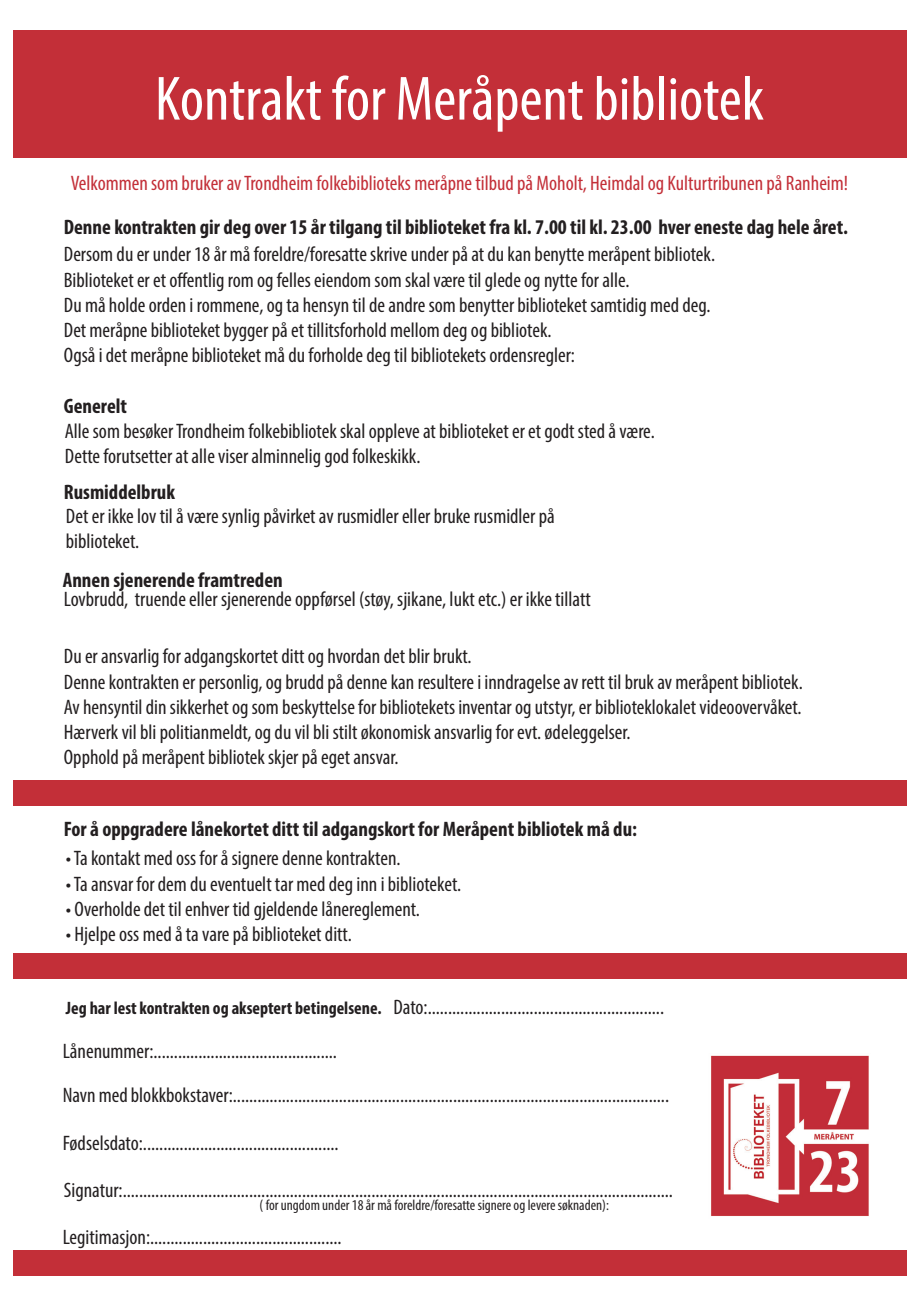
<style>
.page{position:relative;width:919px;height:1289px;background:#fff}
.page>*{position:absolute;margin:0;border:0;box-sizing:border-box;transform-origin:0 0}
.t1{font:condensed 63px "Myriad Pro";color:#fff}
.t2{font:condensed 21px/25.2px "Myriad Pro";color:#231f20}
.t3{font:700 condensed 21px "Myriad Pro";color:#231f20}
.t4{font:condensed 21px "Myriad Pro";color:#c32f38}
.t5{font:700 condensed 18px "Myriad Pro";color:#231f20}
.t6{font:condensed 15px "Myriad Pro";color:#231f20}
</style>
<div class="page">
<div style="left:13px;top:30px;width:893px;height:127px;background:#c32f38"></div>
<img style="left:711px;top:1055px;width:158px;height:161px">
<div style="left:13px;top:780px;width:893px;height:26px;background:#c32f38"></div>
<div style="left:13px;top:952px;width:893px;height:26px;background:#c32f38"></div>
<div style="left:13px;top:1250px;width:893px;height:26px;background:#c32f38"></div>
<h1 class="t1" style="left:155px;top:61px;width:610px">Kontrakt for Meråpent bibliotek</h1>
<p class="t4" style="left:71px;top:170px;width:778px">Velkommen som bruker av Trondheim folkebiblioteks meråpne tilbud på Moholt, Heimdal og Kulturtribunen på Ranheim!</p>
<p class="t3" style="left:64px;top:214px;width:785px">Denne kontrakten gir deg over 15 år tilgang til biblioteket fra kl. 7.00 til kl. 23.00 hver eneste dag hele året.</p>
<p class="t2" style="left:64px;top:242px;width:652px">Dersom du er under 18 år må foreldre/foresatte skrive under på at du kan benytte meråpent bibliotek.<br>Biblioteket er et offentlig rom og felles eiendom som skal være til glede og nytte for alle.<br>Du må holde orden i rommene, og ta hensyn til de andre som benytter biblioteket samtidig med deg.<br>Det meråpne biblioteket bygger på et tillitsforhold mellom deg og bibliotek.<br>Også i det meråpne biblioteket må du forholde deg til bibliotekets ordensregler:</p>
<p class="t3" style="left:64px;top:393px;width:65px">Generelt</p>
<p class="t2" style="left:65px;top:418px;width:591px">Alle som besøker Trondheim folkebibliotek skal oppleve at biblioteket er et godt sted å være.<br>Dette forutsetter at alle viser alminnelig god folkeskikk.</p>
<p class="t3" style="left:64px;top:478px;width:113px">Rusmiddelbruk</p>
<p class="t2" style="left:66px;top:503px;width:490px">Det er ikke lov til å være synlig påvirket av rusmidler eller bruke rusmidler på biblioteket.</p>
<p class="t3" style="left:63px;top:566px;width:221px">Annen sjenerende framtreden</p>
<p class="t2" style="left:64px;top:586px;width:528px">Lovbrudd, truende eller sjenerende oppførsel (støy, sjikane, lukt etc.) er ikke tillatt</p>
<p class="t2" style="left:64px;top:643px;width:740px">Du er ansvarlig for adgangskortet ditt og hvordan det blir brukt.<br>Denne kontrakten er personlig, og brudd på denne kan resultere i inndragelse av rett til bruk av meråpent bibliotek.<br>Av hensyntil din sikkerhet og som beskyttelse for bibliotekets inventar og utstyr, er biblioteklokalet videoovervåket.<br>Hærverk vil bli politianmeldt, og du vil bli stilt økonomisk ansvarlig for evt. ødeleggelser.<br>Opphold på meråpent bibliotek skjer på eget ansvar.</p>
<p class="t3" style="left:64px;top:815px;width:574px">For å oppgradere lånekortet ditt til adgangskort for Meråpent bibliotek må du:</p>
<p class="t2" style="left:66px;top:845px;width:336px">• Ta kontakt med oss for å signere denne kontrakten.</p>
<p class="t2" style="left:66px;top:870px;width:397px">• Ta ansvar for dem du eventuelt tar med deg inn i biblioteket.</p>
<p class="t2" style="left:66px;top:896px;width:355px">• Overholde det til enhver tid gjeldende lånereglement.</p>
<p class="t2" style="left:66px;top:921px;width:287px">• Hjelpe oss med å ta vare på biblioteket ditt.</p>
<p class="t5" style="left:66px;top:997px;width:317px">Jeg har lest kontrakten og akseptert betingelsene.</p>
<p class="t2" style="left:63px;top:1038px;width:276px">Lånenummer:.............................................</p>
<p class="t2" style="left:393px;top:994px;width:272px">Dato:..........................................................</p>
<p class="t2" style="left:63px;top:1081px;width:607px">Navn med blokkbokstaver:...........................................................................................................</p>
<p class="t2" style="left:63px;top:1130px;width:277px">Fødselsdato:................................................</p>
<p class="t2" style="left:64px;top:1177px;width:610px">Signatur:.......................................................................................................................................</p>
<p class="t6" style="left:259px;top:1195px;width:351px">( for ungdom under 18 år må foreldre/foresatte signere og levere søknaden):</p>
<p class="t2" style="left:63px;top:1224px;width:280px">Legitimasjon:...............................................</p>
</div>
